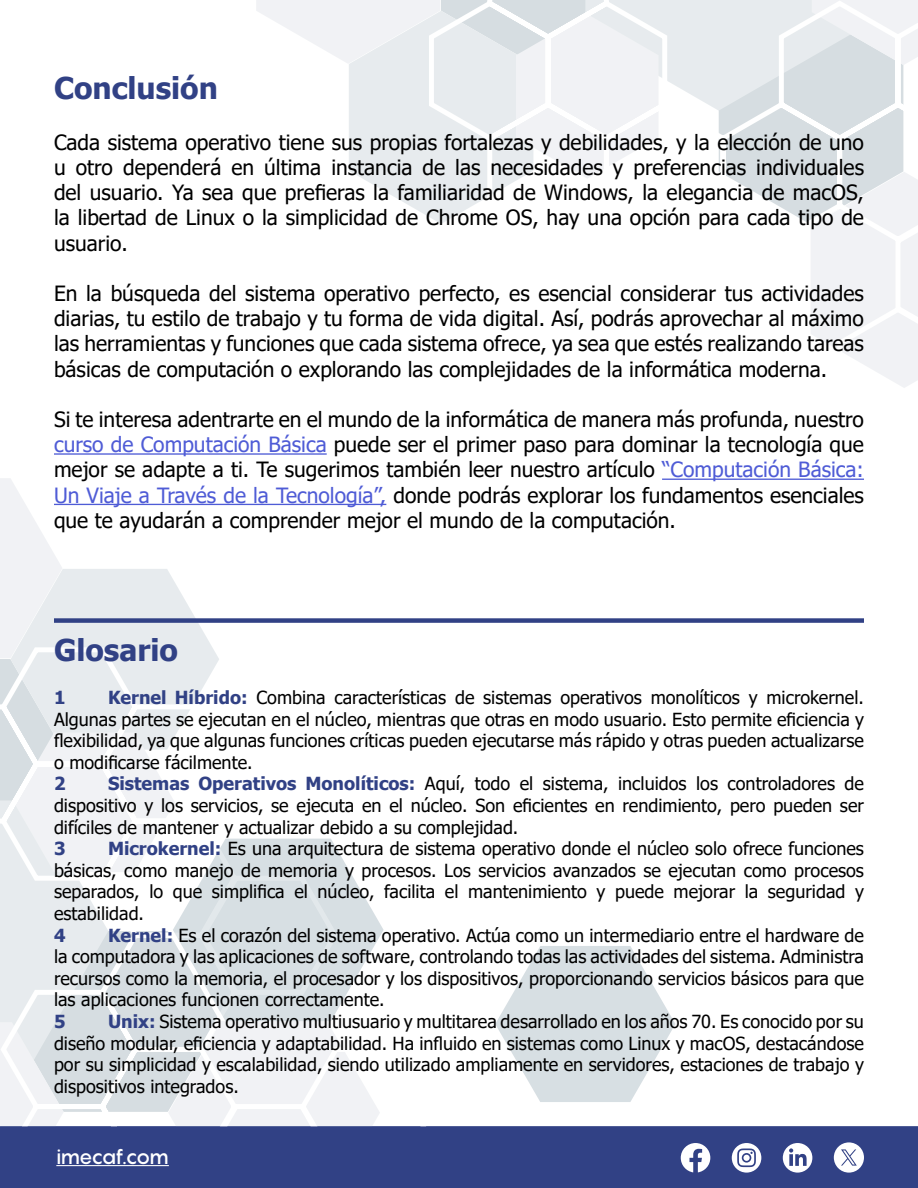
<style>
.page{position:relative;width:918px;height:1188px;background:#fff}
.page>*{position:absolute;margin:0;border:0;box-sizing:border-box;transform-origin:0 0}
.t1{font:700 30px "Tahoma";color:#314185}
.t2{font:21px/25.2px "Tahoma";color:#000;text-align:justify}
.t3{font:500 21px "Pangram";letter-spacing:-.075em;color:#fff}
.t4{font:18px/21.6px "Tahoma";color:#000;text-align:justify}
.t5{font:700 18px "Tahoma";color:#314185}
.s1{color:#4f5cd6}
.s2{font-weight:700;color:#314185}
</style>
<div class="page">
<svg style="left:256px;top:0;width:169px;height:214px"></svg>
<svg style="left:425px;top:0;width:493px;height:388px"></svg>
<div style="left:0;top:1126px;width:918px;height:62px;background:#314185;border:2px solid #314185"></div>
<hr style="left:56px;top:1165px;width:113px;height:1px;background:#fff">
<svg style="left:681px;top:1143px;width:29px;height:29px"></svg>
<svg style="left:732px;top:1143px;width:29px;height:30px"></svg>
<svg style="left:783px;top:1143px;width:29px;height:30px"></svg>
<svg style="left:834px;top:1142px;width:30px;height:31px"></svg>
<svg style="left:495px;top:946px;width:180px;height:156px"></svg>
<svg style="left:0;top:478px;width:384px;height:165px"></svg>
<svg style="left:0;top:643px;width:384px;height:483px"></svg>
<hr style="left:54px;top:453px;width:273px;height:2px;background:#4f5cd6">
<hr style="left:662px;top:479px;width:202px;height:1px;background:#4f5cd6">
<hr style="left:54px;top:504px;width:332px;height:1px;background:#4f5cd6">
<div style="left:54px;top:618px;width:810px;height:5px;background:#314185"></div>
<h1 class="t1" style="left:54px;top:68px;width:166px">Conclusión</h1>
<p class="t2" style="left:54px;top:131px;width:812px">Cada sistema operativo tiene sus propias fortalezas y debilidades, y la elección de uno u otro dependerá en última instancia de las necesidades y preferencias individuales del usuario. Ya sea que prefieras la familiaridad de Windows, la elegancia de macOS, la libertad de Linux o la simplicidad de Chrome OS, hay una opción para cada tipo de usuario.</p>
<p class="t2" style="left:54px;top:282px;width:812px">En la búsqueda del sistema operativo perfecto, es esencial considerar tus actividades diarias, tu estilo de trabajo y tu forma de vida digital. Así, podrás aprovechar al máximo las herramientas y funciones que cada sistema ofrece, ya sea que estés realizando tareas básicas de computación o explorando las complejidades de la informática moderna.</p>
<p class="t2" style="left:54px;top:408px;width:812px">Si te interesa adentrarte en el mundo de la informática de manera más profunda, nuestro <span class="s1">curso de Computación Básica</span> puede ser el primer paso para dominar la tecnología que mejor se adapte a ti. Te sugerimos también leer nuestro artículo <span class="s1">“Computación Básica:<br>Un Viaje a Través de la Tecnología”,</span> donde podrás explorar los fundamentos esenciales que te ayudarán a comprender mejor el mundo de la computación.</p>
<h1 class="t1" style="left:54px;top:629px;width:125px">Glosario</h1>
<p class="t5" style="left:54px;top:685px;width:13px">1</p>
<p class="t4" style="left:54px;top:688px;width:812px;text-indent:54px"><span class="s2">Kernel Híbrido:</span> Combina características de sistemas operativos monolíticos y microkernel.<br>Algunas partes se ejecutan en el núcleo, mientras que otras en modo usuario. Esto permite eficiencia y flexibilidad, ya que algunas funciones críticas pueden ejecutarse más rápido y otras pueden actualizarse o modificarse fácilmente.</p>
<p class="t5" style="left:54px;top:771px;width:13px">2</p>
<p class="t4" style="left:54px;top:774px;width:812px;text-indent:54px"><span class="s2">Sistemas Operativos Monolíticos:</span> Aquí, todo el sistema, incluidos los controladores de dispositivo y los servicios, se ejecuta en el núcleo. Son eficientes en rendimiento, pero pueden ser difíciles de mantener y actualizar debido a su complejidad.</p>
<p class="t5" style="left:54px;top:836px;width:13px">3</p>
<p class="t4" style="left:54px;top:839px;width:812px;text-indent:54px"><span class="s2">Microkernel:</span> Es una arquitectura de sistema operativo donde el núcleo solo ofrece funciones básicas, como manejo de memoria y procesos. Los servicios avanzados se ejecutan como procesos separados, lo que simplifica el núcleo, facilita el mantenimiento y puede mejorar la seguridad y estabilidad.</p>
<p class="t5" style="left:54px;top:923px;width:13px">4</p>
<p class="t4" style="left:54px;top:925px;width:812px;text-indent:54px"><span class="s2">Kernel:</span> Es el corazón del sistema operativo. Actúa como un intermediario entre el hardware de la computadora y las aplicaciones de software, controlando todas las actividades del sistema. Administra recursos como la memoria, el procesador y los dispositivos, proporcionando servicios básicos para que las aplicaciones funcionen correctamente.</p>
<p class="t5" style="left:54px;top:1009px;width:13px">5</p>
<p class="t4" style="left:54px;top:1012px;width:811px;text-indent:54px"><span class="s2">Unix:</span> Sistema operativo multiusuario y multitarea desarrollado en los años 70. Es conocido por su diseño modular, eficiencia y adaptabilidad. Ha influido en sistemas como Linux y macOS, destacándose por su simplicidad y escalabilidad, siendo utilizado ampliamente en servidores, estaciones de trabajo y dispositivos integrados.</p>
<p class="t3" style="left:56px;top:1142px;width:114px">imecaf.com</p>
</div>
